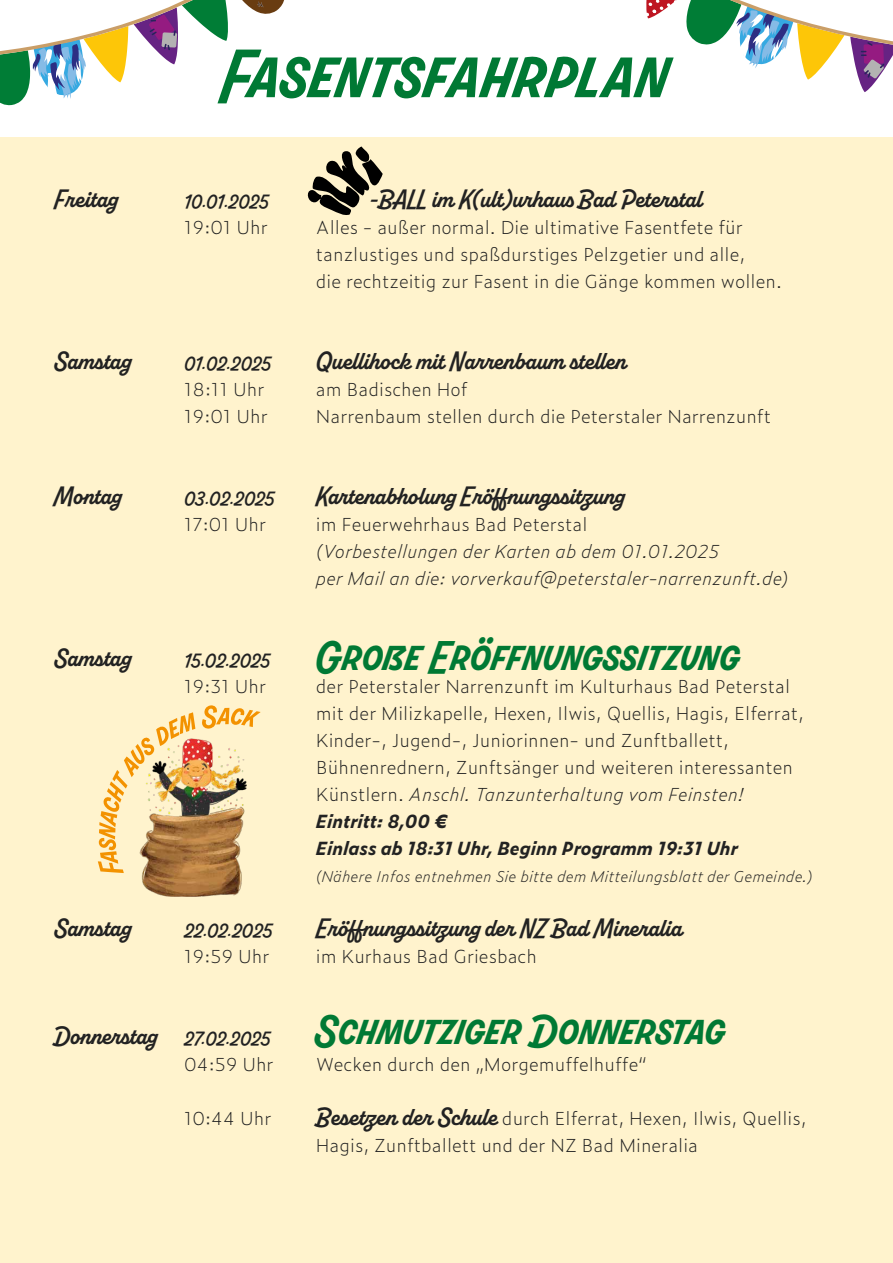
<style>
.page{position:relative;width:893px;height:1263px;background:#fff3cd}
.page>*{position:absolute;margin:0;border:0;box-sizing:border-box;transform-origin:0 0}
.t1{font:800 69px "Alkaline Caps";color:#007934}
.t2{font:800 42px "Alkaline Caps";color:#007934}
.t3{font:700 25.5px "Alkaline";color:#222}
.t4{font:200 18px/27px "Zeitung Pro";color:#222}
.t5{font:italic 200 18px/27px "Zeitung Pro";color:#222}
.t6{font:700 18px "Alkaline";color:#222}
.t7{font:italic 200 15px "Zeitung Pro";color:#222}
.s1{font-style:italic}
.s2{font-weight:700;font-style:italic}
.s3{font-family:"Alkaline";font-weight:700;font-size:25.5px}
</style>
<div class="page">
<div style="left:0;top:0;width:893px;height:136px;background:#fff"></div>
<svg style="left:307px;top:146px;width:76px;height:69px"></svg>
<svg style="left:646px;top:0;width:247px;height:92px"></svg>
<svg style="left:0;top:0;width:284px;height:106px"></svg>
<img style="left:142px;top:726px;width:105px;height:171px">
<img style="left:98px;top:712px;width:97px;height:161px">
<svg style="left:202px;top:705px;width:59px;height:24px"></svg>
<h1 class="t1" style="left:223px;top:32px;width:449px">Fasentsfahrplan</h1>
<h3 class="t3" style="left:54px;top:183px;width:65px">Freitag</h3>
<p class="t6" style="left:184px;top:190px;width:86px">10.01.2025</p>
<p class="t4" style="left:184px;top:213px;width:85px">19:01 Uhr</p>
<h3 class="t3" style="left:370px;top:183px;width:334px">-BALL im K(ult)urhaus Bad Peterstal</h3>
<p class="t4" style="left:316px;top:213px;width:467px">Alles - außer normal. Die ultimative Fasentfete für tanzlustiges und spaßdurstiges Pelzgetier und alle,<br>die rechtzeitig zur Fasent in die Gänge kommen wollen.</p>
<h3 class="t3" style="left:54px;top:345px;width:78px">Samstag</h3>
<p class="t6" style="left:184px;top:352px;width:89px">01.02.2025</p>
<p class="t4" style="left:184px;top:375px;width:85px">18:11 Uhr<br>19:01 Uhr</p>
<h3 class="t3" style="left:316px;top:345px;width:312px">Quellihock mit Narrenbaum stellen</h3>
<p class="t4" style="left:316px;top:375px;width:457px">am Badischen Hof<br>Narrenbaum stellen durch die Peterstaler Narrenzunft</p>
<h3 class="t3" style="left:54px;top:480px;width:68px">Montag</h3>
<p class="t6" style="left:184px;top:487px;width:92px">03.02.2025</p>
<p class="t4" style="left:184px;top:510px;width:83px">17:01 Uhr</p>
<h3 class="t3" style="left:316px;top:480px;width:309px">Kartenabholung Eröffnungssitzung</h3>
<p class="t4" style="left:316px;top:510px;width:273px">im Feuerwehrhaus Bad Peterstal</p>
<p class="t5" style="left:316px;top:537px;width:474px">(Vorbestellungen der Karten ab dem 01.01.2025<br>per Mail an die: vorverkauf@peterstaler-narrenzunft.de)</p>
<h3 class="t3" style="left:54px;top:642px;width:78px">Samstag</h3>
<h3 class="t3" style="left:54px;top:912px;width:78px">Samstag</h3>
<p class="t6" style="left:184px;top:649px;width:88px">15.02.2025</p>
<p class="t4" style="left:184px;top:672px;width:83px">19:31 Uhr</p>
<p class="t6" style="left:184px;top:919px;width:90px">22.02.2025</p>
<p class="t4" style="left:184px;top:942px;width:87px">19:59 Uhr</p>
<h2 class="t2" style="left:316px;top:631px;width:426px">Große Eröffnungssitzung</h2>
<p class="t4" style="left:316px;top:672px;width:490px">der Peterstaler Narrenzunft im Kulturhaus Bad Peterstal mit der Milizkapelle, Hexen, Ilwis, Quellis, Hagis, Elferrat, Kinder-, Jugend-, Juniorinnen- und Zunftballett, Bühnenrednern, Zunftsänger und weiteren interessanten Künstlern. <span class="s1">Anschl. Tanzunterhaltung vom Feinsten!<br></span><span class="s2">Eintritt: 8,00 €<br>Einlass ab 18:31 Uhr, Beginn Programm 19:31 Uhr</span></p>
<p class="t7" style="left:316px;top:865px;width:499px">(Nähere Infos entnehmen Sie bitte dem Mitteilungsblatt der Gemeinde.)</p>
<h3 class="t3" style="left:316px;top:912px;width:368px">Eröffnungssitzung der NZ Bad Mineralia</h3>
<p class="t4" style="left:316px;top:942px;width:223px">im Kurhaus Bad Griesbach</p>
<h3 class="t3" style="left:54px;top:1020px;width:104px">Donnerstag</h3>
<p class="t6" style="left:184px;top:1027px;width:88px">27.02.2025</p>
<p class="t4" style="left:184px;top:1050px;width:91px">04:59 Uhr</p>
<p class="t4" style="left:184px;top:1104px;width:89px">10:44 Uhr</p>
<h2 class="t2" style="left:316px;top:1005px;width:412px">Schmutziger Donnerstag</h2>
<p class="t4" style="left:316px;top:1050px;width:332px">Wecken durch den „Morgemuffelhuffe“</p>
<p class="t4" style="left:316px;top:1104px;width:492px"><span class="s3">Besetzen der Schule</span> durch Elferrat, Hexen, Ilwis, Quellis,<br>Hagis, Zunftballett und der NZ Bad Mineralia</p>
</div>
